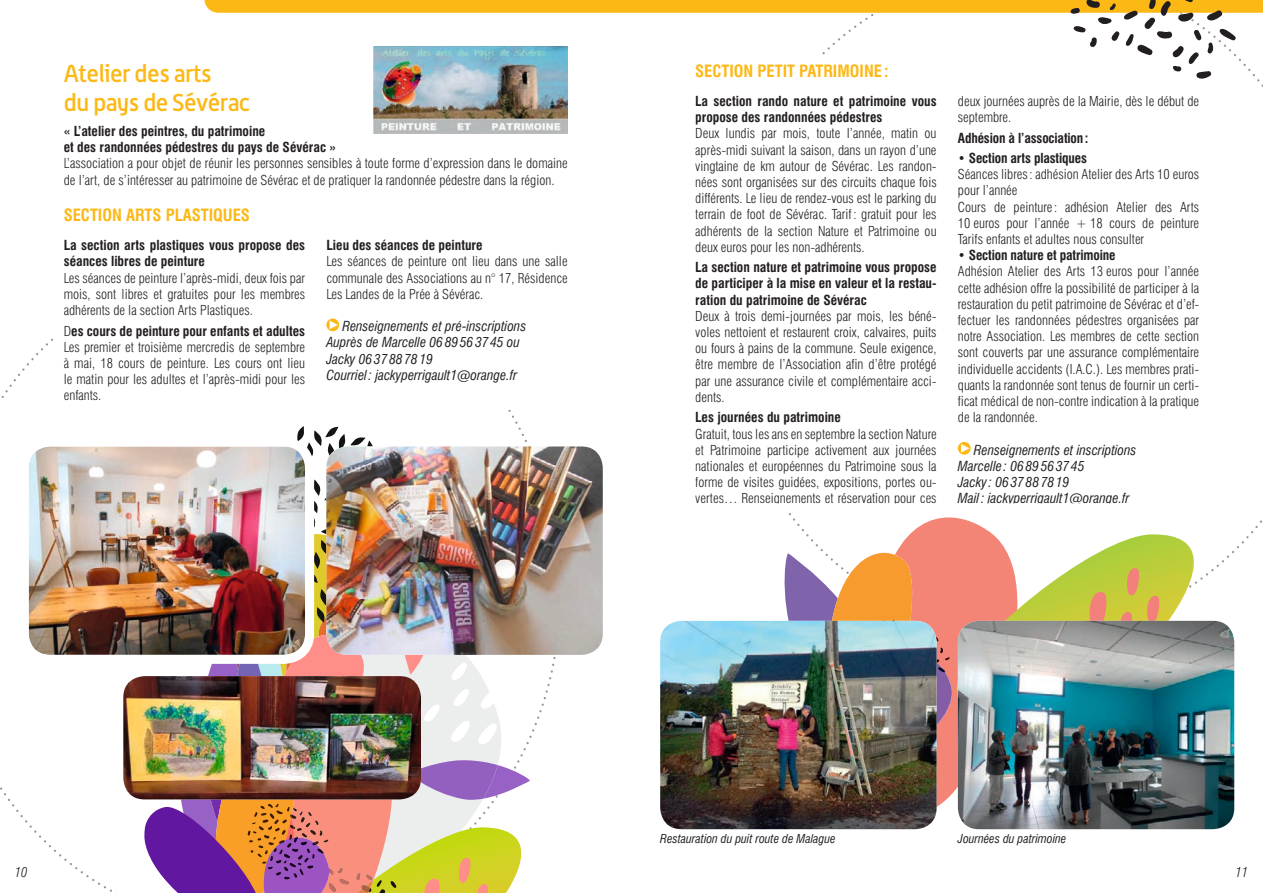
<style>
.page{position:relative;width:1263px;height:893px;background:#fff}
.page>*{position:absolute;margin:0;border:0;box-sizing:border-box;transform-origin:0 0}
.t1{font:500 24px/28.8px "Alwyn OT";letter-spacing:-.02em;color:#fcb814}
.t2{font:700 condensed 16.5px "Swiss 721 BT";color:#fcb814}
.t3{font:300 condensed 13.5px/16.2px "Swiss 721 BT";color:#231f20;text-align:justify}
.t4{font:700 condensed 13.5px/16.2px "Swiss 721 BT";color:#231f20}
.t5{font:italic condensed 13.5px/16.2px "Swiss 721 BT";color:#231f20}
.t6{font:italic 300 condensed 13.5px "Swiss 721 BT";color:#231f20}
.t7{font:italic condensed 12px "Swiss 721 BT";color:#231f20}
.s1{font-weight:700}
</style>
<div class="page">
<svg style="left:902px;top:517px;width:90px;height:296px;fill:#f48475"></svg>
<svg style="left:777px;top:543px;width:181px;height:226px"></svg>
<svg style="left:957px;top:534px;width:237px;height:199px"></svg>
<svg style="left:1088px;top:590px;width:21px;height:31px"></svg>
<svg style="left:1119px;top:567px;width:42px;height:54px;background:#d1b849"></svg>
<svg style="left:1175px;top:620px;width:15px;height:1px"></svg>
<svg style="left:142px;top:426px;width:388px;height:467px"></svg>
<img style="left:374px;top:80px;width:194px;height:53px">
<img style="left:958px;top:621px;width:276px;height:208px">
<img style="left:660px;top:621px;width:276px;height:208px">
<img style="left:123px;top:676px;width:298px;height:123px">
<img style="left:30px;top:447px;width:274px;height:207px">
<div style="left:20px;top:437px;width:294px;height:227px;border:9px solid #fff;border-radius:26px"></div>
<img style="left:326px;top:446px;width:277px;height:209px">
<svg style="left:204px;top:0;width:1059px;height:80px"></svg>
<h1 class="t1" style="left:64px;top:59px;width:188px">Atelier des arts<br>du pays de Sévérac</h1>
<p class="t4" style="left:64px;top:123px;width:274px">« L’atelier des peintres, du patrimoine<br>et des randonnées pédestres du pays de Sévérac »</p>
<p class="t3" style="left:64px;top:155px;width:505px">L’association a pour objet de réunir les personnes sensibles à toute forme d’expression dans le domaine de l’art, de s’intéresser au patrimoine de Sévérac et de pratiquer la randonnée pédestre dans la région.</p>
<p class="t2" style="left:64px;top:205px;width:188px">SECTION ARTS PLASTIQUES</p>
<p class="t4" style="left:64px;top:237px;width:243px">La section arts plastiques vous propose des séances libres de peinture</p>
<p class="t3" style="left:64px;top:270px;width:243px">Les séances de peinture l’après-midi, deux fois par mois, sont libres et gratuites pour les membres adhérents de la section Arts Plastiques.</p>
<p class="t3" style="left:64px;top:322px;width:243px">D<span class="s1">es cours de peinture pour enfants et adultes </span>Les premier et troisième mercredis de septembre à mai, 18 cours de peinture. Les cours ont lieu le matin pour les adultes et l’après-midi pour les enfants.</p>
<p class="t4" style="left:326px;top:237px;width:158px">Lieu des séances de peinture</p>
<p class="t3" style="left:326px;top:253px;width:243px">Les séances de peinture ont lieu dans une salle communale des Associations au n° 17, Résidence Les Landes de la Prée à Sévérac.</p>
<p class="t5" style="left:326px;top:318px;width:201px;text-indent:16px">Renseignements et pré-inscriptions<br>Auprès de Marcelle 06 89 56 37 45 ou<br>Jacky 06 37 88 78 19<br>Courriel : jackyperrigault1@orange.fr</p>
<p class="t2" style="left:695px;top:61px;width:195px">SECTION PETIT PATRIMOINE :</p>
<p class="t4" style="left:695px;top:93px;width:243px">La section rando nature et patrimoine vous propose des randonnées pédestres</p>
<p class="t3" style="left:695px;top:125px;width:243px">Deux lundis par mois, toute l’année, matin ou après-midi suivant la saison, dans un rayon d’une vingtaine de km autour de Sévérac. Les randon&shy;nées sont organisées sur des circuits chaque fois différents. Le lieu de rendez-vous est le parking du terrain de foot de Sévérac. Tarif : gratuit pour les adhérents de la section Nature et Patrimoine ou deux euros pour les non-adhérents.</p>
<p class="t4" style="left:695px;top:259px;width:243px;text-align:justify">La section nature et patrimoine vous propose de participer à la mise en valeur et la restau&shy;ration du patrimoine de Sévérac</p>
<p class="t3" style="left:695px;top:308px;width:243px">Deux à trois demi-journées par mois, les béné&shy;voles nettoient et restaurent croix, calvaires, puits ou fours à pains de la commune. Seule exigence, être membre de l’Association afin d’être protégé par une assurance civile et complémentaire acci&shy;dents.</p>
<p class="t4" style="left:695px;top:409px;width:147px">Les journées du patrimoine</p>
<p class="t3" style="left:695px;top:425px;width:243px">Gratuit, tous les ans en septembre la section Nature et Patrimoine participe activement aux journées nationales et européennes du Patrimoine sous la forme de visites guidées, expositions, portes ou&shy;vertes… Renseignements et réservation pour ces</p>
<p class="t3" style="left:958px;top:93px;width:243px">deux journées auprès de la Mairie, dès le début de septembre.</p>
<p class="t4" style="left:958px;top:130px;width:132px">Adhésion à l’association:</p>
<p class="t4" style="left:958px;top:150px;width:131px">• Section arts plastiques</p>
<p class="t3" style="left:958px;top:166px;width:243px;text-align:left">Séances libres: adhésion Atelier des Arts 10 euros pour l’année<br>Cours de peinture : adhésion Atelier des Arts 10 euros pour l’année + 18 cours de peinture Tarifs enfants et adultes nous consulter</p>
<p class="t4" style="left:958px;top:247px;width:159px">• Section nature et patrimoine</p>
<p class="t3" style="left:958px;top:263px;width:243px">Adhésion Atelier des Arts 13 euros pour l’année cette adhésion offre la possibilité de participer à la restauration du petit patrimoine de Sévérac et d’ef&shy;fectuer les randonnées pédestres organisées par notre Association. Les membres de cette section sont couverts par une assurance complémentaire individuelle accidents (I.A.C.). Les membres prati&shy;quants la randonnée sont tenus de fournir un certi&shy;ficat médical de non-contre indication à la pratique de la randonnée.</p>
<p class="t5" style="left:958px;top:442px;width:180px;text-indent:16px">Renseignements et inscriptions<br>Marcelle : 06 89 56 37 45<br>Jacky : 06 37 88 78 19<br>Mail : jackyperrigault1@orange.fr</p>
<p class="t7" style="left:660px;top:831px;width:177px">Restauration du puit route de Malague</p>
<p class="t7" style="left:958px;top:831px;width:110px">Journées du patrimoine</p>
<p class="t6" style="left:15px;top:864px;width:14px">10</p>
<p class="t6" style="left:1235px;top:864px;width:14px">11</p>
</div>
